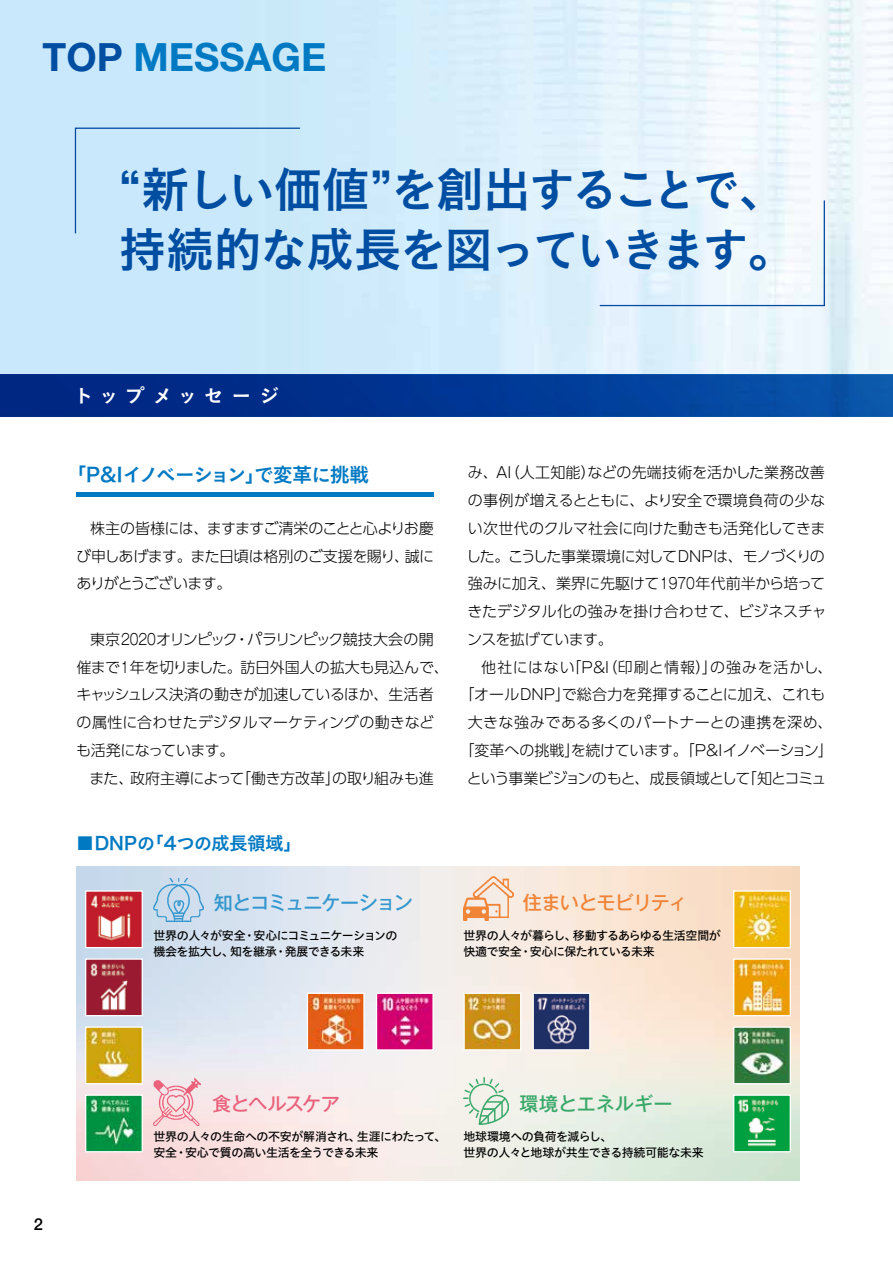
<style>
.page{position:relative;width:893px;height:1263px;background:#fff}
.page>*{position:absolute;margin:0;border:0;box-sizing:border-box;transform-origin:0 0}
.t1{font:46.5px "Hira Kaku Pro W6";color:#004ea2}
.t2{font:46.5px "Koburina Go Std W6";letter-spacing:-.075em;color:#004ea2}
.t3{font:700 39px "Helvetica Neue LT Std";color:#0079c3}
.t4{font:19.5px "Hira Kaku Pro W6";color:#0079c3}
.t5{font:19.35px "Koburina Go Std W6";letter-spacing:.365em;color:#fff}
.t6{font:500 19.2px "Gothic MB101 Pro";letter-spacing:-.05em;color:#3497ce}
.t7{font:500 19.2px "Gothic MB101 Pro";letter-spacing:-.045em;color:#f08437}
.t8{font:500 19.2px "Gothic MB101 Pro";color:#39a869}
.t9{font:500 19.2px "Gothic MB101 Pro";letter-spacing:-.06em;color:#ea617c}
.t10{font:18px "Hira Kaku Pro W6";color:#0079c3}
.t11{font:500 16.5px "Helvetica Neue LT Std";color:#000}
.t12{font:300 15px/27.8px "UD Shin Go Pro";letter-spacing:-.02em;color:#000;text-align:justify}
.t13{font:300 15px "UD Shin Go Pro";letter-spacing:.045em;color:#000}
.t14{font:300 15px "UD Shin Go Pro";letter-spacing:-.06em;color:#000}
.t15{font:300 15px "UD Shin Go Pro";letter-spacing:.025em;color:#000}
.t16{font:12px/16.5px "Hiragino UD Sans Std W5";letter-spacing:-.045em;color:#000}
.s1{color:#004ea2}
.s2{font-family:"Koburina Go Std W6"}
.s3{font-family:"Hira Kaku Pro W6"}
.s4{font-family:"Gothic MB101 Pro"}
</style>
<div class="page">
<hr style="left:77px;top:493px;width:357px;height:4px;background:#0079c3">
<svg style="left:0;top:374px;width:893px;height:43px;background:#023993"></svg>
<div style="left:74px;top:127px;width:227px;height:107px;background:#c9e8fc"></div>
<svg style="left:599px;top:200px;width:227px;height:107px"></svg>
<img style="left:77px;top:866px;width:722px;height:315px">
<img style="left:153px;top:879px;width:51px;height:43px">
<img style="left:463px;top:877px;width:51px;height:43px">
<img style="left:153px;top:1078px;width:47px;height:47px">
<img style="left:463px;top:1078px;width:46px;height:47px">
<svg style="left:84px;top:1026px;width:60px;height:59px;background:#d8b849"></svg>
<svg style="left:84px;top:1094px;width:60px;height:59px;background:#3aa667"></svg>
<svg style="left:84px;top:890px;width:60px;height:59px;background:#cf5f66"></svg>
<svg style="left:84px;top:958px;width:60px;height:59px;background:#b15765"></svg>
<svg style="left:732px;top:890px;width:60px;height:59px;background:#f0c43c"></svg>
<svg style="left:732px;top:958px;width:60px;height:59px;background:#eeb74d"></svg>
<svg style="left:732px;top:1026px;width:60px;height:59px;background:#6e9d73"></svg>
<svg style="left:732px;top:1094px;width:60px;height:59px;background:#43b66d"></svg>
<svg style="left:463px;top:992px;width:59px;height:59px;background:#d4a74a"></svg>
<svg style="left:532px;top:992px;width:59px;height:59px;background:#535d86"></svg>
<svg style="left:306px;top:992px;width:59px;height:59px;background:#e6844e"></svg>
<svg style="left:375px;top:992px;width:59px;height:59px;background:#d8398c"></svg>
<h2 class="t3" style="left:43px;top:33px;width:285px"><span class="s1">TOP</span> MESSAGE</h2>
<h1 class="t1" style="left:119px;top:147px;width:668px">“新<span class="s2">しい</span>価値”<span class="s2">を</span>創出<span class="s2">することで</span>、</h1>
<h1 class="t2" style="left:119px;top:213px;width:677px"><span class="s3">持続的</span>な<span class="s3">成長</span>を<span class="s3">図</span>っていきます<span class="s3">。</span></h1>
<p class="t5" style="left:74px;top:381px;width:206px">トップメッセージ</p>
<h3 class="t4" style="left:67px;top:457px;width:304px">「P&amp;I<span class="s2">イノベーション</span>」<span class="s2">で</span>変革<span class="s2">に</span>挑戦</h3>
<p class="t12" style="left:76px;top:514px;width:359px;text-indent:14px">株主の皆様には、ますますご清栄のことと心よりお慶び申しあげます。また日頃は格別のご支援を賜り、誠にありがとうございます。</p>
<p class="t12" style="left:76px;top:625px;width:374px;text-align:left;text-indent:14px">東京<span class="s4">2020</span>オリンピック・パラリンピック競技大会の開催まで<span class="s4">1</span>年を切りました。訪日外国人の拡大も見込んで、キャッシュレス決済の動きが加速しているほか、生活者の属性に合わせたデジタルマーケティングの動きなども活発になっています。</p>
<p class="t12" style="left:89px;top:763px;width:346px">また、政府主導によって「働き方改革」の取り組みも進</p>
<p class="t10" style="left:76px;top:827px;width:227px">■DNP<span class="s2">の</span>「4<span class="s2">つの</span>成長領域」</p>
<p class="t6" style="left:214px;top:887px;width:200px">知とコミュニケーション</p>
<p class="t16" style="left:153px;top:926px;width:245px">世界の人々が安全・安心にコミュニケーションの機会を拡大し、知を継承・発展できる未来</p>
<p class="t12" style="left:466px;top:458px;width:362px">み、<span class="s4">AI</span>（人工知能）などの先端技術を活かした業務改善の事例が増えるとともに、より安全で環境負荷の少ない次世代のクルマ社会に向けた動きも活発化してきました。こうした事業環境に対して<span class="s4">DNP</span>は、モノづくりの強みに加え、業界に先駆けて<span class="s4">1970</span>年代前半から培ってきたデジタル化の強みを掛け合わせて、ビジネスチャンスを拡げています。</p>
<p class="t13" style="left:481px;top:655px;width:353px">他社にはない「<span class="s4">P&amp;I</span>（印刷と情報）」の強みを活かし、</p>
<p class="t12" style="left:460px;top:680px;width:367px">「オール<span class="s4">DNP</span>」で総合力を発揮することに加え、これも</p>
<p class="t15" style="left:468px;top:710px;width:366px">大きな強みである多くのパートナーとの連携を深め、</p>
<p class="t12" style="left:460px;top:736px;width:375px">「変革への挑戦」を続けています。「<span class="s4">P&amp;I</span>イノベーション」</p>
<p class="t14" style="left:467px;top:766px;width:361px">という事業ビジョンのもと、成長領域として「知とコミュ</p>
<p class="t7" style="left:523px;top:887px;width:166px">住まいとモビリティ</p>
<p class="t16" style="left:463px;top:926px;width:259px">世界の人々が暮らし、移動するあらゆる生活空間が快適で安全・安心に保たれている未来</p>
<p class="t11" style="left:34px;top:1214px;width:11px">2</p>
<p class="t9" style="left:212px;top:1088px;width:129px">食とヘルスケア</p>
<p class="t16" style="left:153px;top:1127px;width:295px">世界の人々の生命への不安が解消され、生涯にわたって、安全・安心で質の高い生活を全うできる未来</p>
<p class="t8" style="left:520px;top:1088px;width:154px">環境とエネルギー</p>
<p class="t16" style="left:463px;top:1127px;width:242px">地球環境への負荷を減らし、<br>世界の人々と地球が共生できる持続可能な未来</p>
</div>
